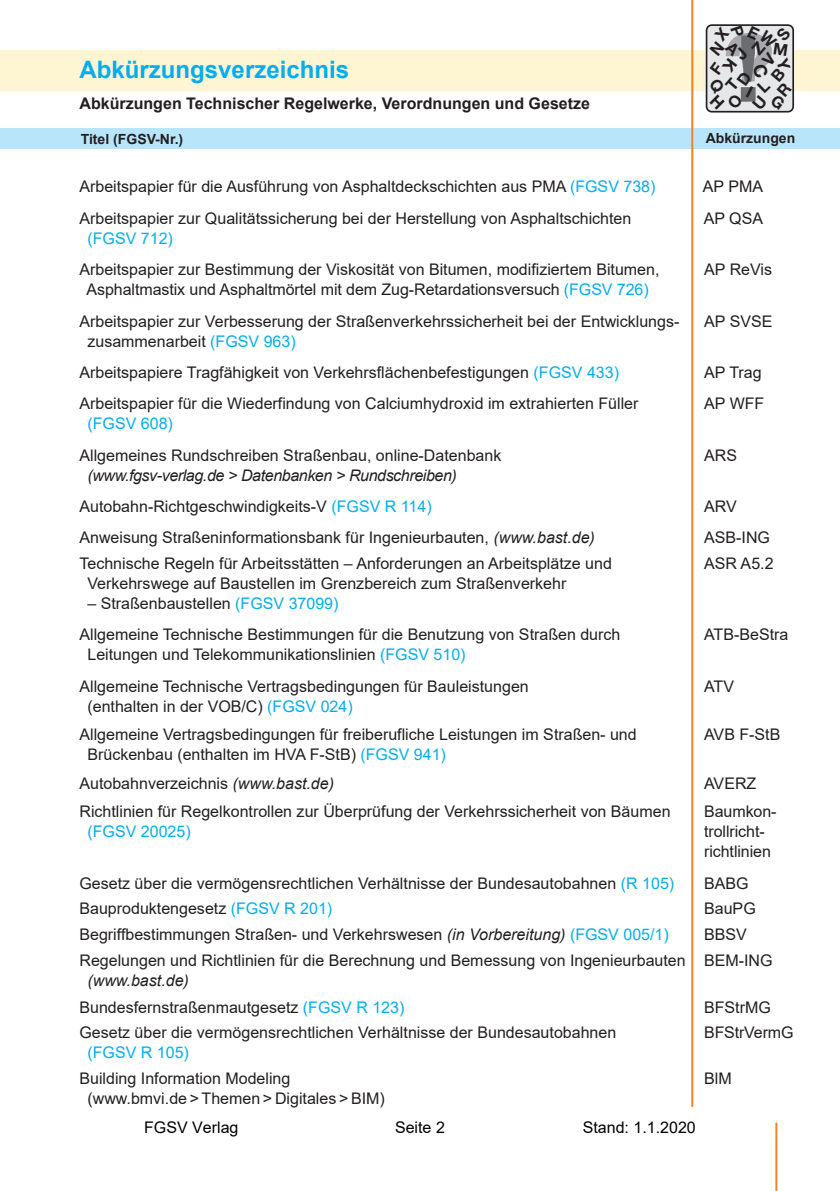
<style>
.page{position:relative;width:840px;height:1191px;background:#fff}
.page>*{position:absolute;margin:0;border:0;box-sizing:border-box;transform-origin:0 0}
.t1{font:700 93.8px "Helvetica Neue";color:#a8a9ad}
.t2{font:700 24px "Arial";color:#00aeef}
.Text_Tabulator_D{font:16px/20px "Arial";color:#231f20}
.t3{font:700 16px "Arial";color:#231f20}
.Text_Tabulator_D-2{font:italic 16px "Arial";letter-spacing:-.025em;color:#231f20}
.Text_Tabulator_D-3{font:16px "Arial";color:#00aeef}
.t4{font:16px "Arial";color:#000}
.t5{font:700 14px "Arial";color:#231f20}
.s1{font-size:92.4px;color:#6c6d70}
.s2{color:#00aeef}
.s3{font-style:italic}
</style>
<div class="page">
<div style="left:0;top:50px;width:839px;height:40px;background:#fef5d2"></div>
<div style="left:0;top:128px;width:839px;height:20px;background:#b9e5fa"></div>
<hr style="left:775px;top:1122px;width:2px;height:69px;background:#f58220">
<hr style="left:691px;top:0;width:2px;height:1106px;background:#f58220">
<svg style="left:705px;top:24px;width:88px;height:88px;background:#dbdcdd"></svg>
<h2 class="t2" style="left:79px;top:53px;width:271px">Abkürzungsverzeichnis</h2>
<p class="t3" style="left:79px;top:92px;width:512px">Abkürzungen Technischer Regelwerke, Verordnungen und Gesetze</p>
<h1 class="t1" style="left:722px;top:10px;width:54px">?<span class="s1">!</span></h1>
<p class="t5" style="left:705px;top:129px;width:91px">Abkürzungen</p>
<p class="t5" style="left:81px;top:129px;width:104px">Titel (FGSV-Nr.)</p>
<p class="Text_Tabulator_D" style="left:79px;top:177px;width:577px">Arbeitspapier für die Ausführung von Asphaltdeckschichten aus PMA <span class="s2">(FGSV 738)</span></p>
<p class="Text_Tabulator_D" style="left:702px;top:177px;width:62px">AP PMA</p>
<p class="Text_Tabulator_D" style="left:79px;top:208px;width:553px">Arbeitspapier zur Qualitätssicherung bei der Herstellung von Asphaltschichten</p>
<p class="Text_Tabulator_D" style="left:703px;top:208px;width:61px">AP QSA</p>
<p class="Text_Tabulator_D-3" style="left:87px;top:227px;width:87px">(FGSV 712)</p>
<p class="Text_Tabulator_D" style="left:79px;top:259px;width:581px">Arbeitspapier zur Bestimmung der Viskosität von Bitumen, modifiziertem Bitumen,</p>
<p class="Text_Tabulator_D" style="left:703px;top:259px;width:69px">AP ReVis</p>
<p class="Text_Tabulator_D" style="left:86px;top:279px;width:563px">Asphaltmastix und Asphaltmörtel mit dem Zug-Retardationsversuch <span class="s2">(FGSV 726)</span></p>
<p class="Text_Tabulator_D" style="left:79px;top:311px;width:601px">Arbeitspapier zur Verbesserung der Straßenverkehrssicherheit bei der Entwicklungs-</p>
<p class="Text_Tabulator_D" style="left:703px;top:311px;width:70px">AP SVSE</p>
<p class="Text_Tabulator_D" style="left:87px;top:331px;width:210px">zusammenarbeit <span class="s2">(FGSV 963)</span></p>
<p class="Text_Tabulator_D" style="left:79px;top:362px;width:540px">Arbeitspapiere Tragfähigkeit von Verkehrsflächenbefestigungen <span class="s2">(FGSV 433)</span></p>
<p class="Text_Tabulator_D" style="left:703px;top:362px;width:59px">AP Trag</p>
<p class="Text_Tabulator_D" style="left:79px;top:393px;width:560px">Arbeitspapier für die Wiederfindung von Calciumhydroxid im extrahierten Füller</p>
<p class="Text_Tabulator_D" style="left:703px;top:393px;width:62px">AP WFF</p>
<p class="Text_Tabulator_D-3" style="left:87px;top:412px;width:87px">(FGSV 608)</p>
<p class="Text_Tabulator_D" style="left:79px;top:445px;width:423px">Allgemeines Rundschreiben Straßenbau, online-Datenbank</p>
<p class="Text_Tabulator_D" style="left:703px;top:445px;width:34px">ARS</p>
<p class="Text_Tabulator_D-2" style="left:87px;top:464px;width:371px">(www.fgsv-verlag.de &gt; Datenbanken &gt; Rundschreiben)</p>
<p class="Text_Tabulator_D" style="left:79px;top:496px;width:353px">Autobahn-Richtgeschwindigkeits-V <span class="s2">(FGSV R 114)</span></p>
<p class="Text_Tabulator_D" style="left:703px;top:496px;width:34px">ARV</p>
<p class="Text_Tabulator_D" style="left:79px;top:527px;width:516px">Anweisung Straßeninformationsbank für Ingenieurbauten, <span class="s3">(www.bast.de)</span></p>
<p class="Text_Tabulator_D" style="left:703px;top:527px;width:67px">ASB-ING</p>
<p class="Text_Tabulator_D" style="left:79px;top:553px;width:533px">Technische Regeln für Arbeitsstätten – Anforderungen an Arbeitsplätze und</p>
<p class="Text_Tabulator_D" style="left:703px;top:553px;width:71px">ASR A5.2</p>
<p class="Text_Tabulator_D" style="left:87px;top:573px;width:480px">Verkehrswege auf Baustellen im Grenzbereich zum Straßenverkehr</p>
<p class="Text_Tabulator_D" style="left:87px;top:593px;width:252px">– Straßenbaustellen <span class="s2">(FGSV 37099)</span></p>
<p class="Text_Tabulator_D" style="left:79px;top:624px;width:542px">Allgemeine Technische Bestimmungen für die Benutzung von Straßen durch</p>
<p class="Text_Tabulator_D" style="left:703px;top:624px;width:86px">ATB-BeStra</p>
<p class="Text_Tabulator_D" style="left:87px;top:644px;width:379px">Leitungen und Telekommunikationslinien <span class="s2">(FGSV 510)</span></p>
<p class="Text_Tabulator_D" style="left:79px;top:676px;width:450px">Allgemeine Technische Vertragsbedingungen für Bauleistungen</p>
<p class="Text_Tabulator_D" style="left:703px;top:676px;width:31px">ATV</p>
<p class="Text_Tabulator_D" style="left:87px;top:696px;width:267px">(enthalten in der VOB/C) <span class="s2">(FGSV 024)</span></p>
<p class="Text_Tabulator_D" style="left:79px;top:724px;width:558px">Allgemeine Vertragsbedingungen für freiberufliche Leistungen im Straßen- und</p>
<p class="Text_Tabulator_D" style="left:703px;top:724px;width:78px">AVB F-StB</p>
<p class="Text_Tabulator_D" style="left:87px;top:744px;width:360px">Brückenbau (enthalten im HVA F-StB) <span class="s2">(FGSV 941)</span></p>
<p class="Text_Tabulator_D" style="left:79px;top:773px;width:256px">Autobahnverzeichnis <span class="s3">(www.bast.de)</span></p>
<p class="Text_Tabulator_D" style="left:703px;top:773px;width:54px">AVERZ</p>
<p class="Text_Tabulator_D" style="left:79px;top:801px;width:592px">Richtlinien für Regelkontrollen zur Überprüfung der Verkehrssicherheit von Bäumen</p>
<p class="Text_Tabulator_D" style="left:703px;top:801px;width:74px">Baumkon-</p>
<p class="Text_Tabulator_D-3" style="left:87px;top:820px;width:105px">(FGSV 20025)</p>
<p class="Text_Tabulator_D" style="left:703px;top:821px;width:68px">trollricht&shy;richtlinien</p>
<p class="Text_Tabulator_D" style="left:79px;top:873px;width:596px">Gesetz über die vermögensrechtlichen Verhältnisse der Bundesautobahnen <span class="s2">(R 105)</span></p>
<p class="Text_Tabulator_D" style="left:703px;top:873px;width:46px">BABG</p>
<p class="Text_Tabulator_D" style="left:79px;top:898px;width:254px">Bauproduktengesetz <span class="s2">(FGSV R 201)</span></p>
<p class="Text_Tabulator_D" style="left:703px;top:898px;width:53px">BauPG</p>
<p class="Text_Tabulator_D" style="left:79px;top:924px;width:590px">Begriffbestimmungen Straßen- und Verkehrswesen <span class="s3">(in Vorbereitung)</span> <span class="s2">(FGSV 005/1)</span></p>
<p class="Text_Tabulator_D" style="left:703px;top:924px;width:44px">BBSV</p>
<p class="Text_Tabulator_D" style="left:87px;top:950px;width:686px;text-indent:-8px">Regelungen und Richtlinien für die Berechnung und Bemessung von Ingenieurbauten BEM-ING <span class="s3">(www.bast.de)</span></p>
<p class="Text_Tabulator_D" style="left:79px;top:997px;width:326px">Bundesfernstraßenmautgesetz <span class="s2">(FGSV R 123)</span></p>
<p class="Text_Tabulator_D" style="left:703px;top:997px;width:68px">BFStrMG</p>
<p class="Text_Tabulator_D" style="left:79px;top:1022px;width:538px">Gesetz über die vermögensrechtlichen Verhältnisse der Bundesautobahnen</p>
<p class="Text_Tabulator_D" style="left:703px;top:1022px;width:91px">BFStrVermG</p>
<p class="Text_Tabulator_D-3" style="left:87px;top:1041px;width:103px">(FGSV R 105)</p>
<p class="Text_Tabulator_D" style="left:79px;top:1068px;width:212px">Building Information Modeling</p>
<p class="Text_Tabulator_D" style="left:703px;top:1068px;width:29px">BlM</p>
<p class="Text_Tabulator_D" style="left:87px;top:1088px;width:299px">(www.bmvi.de &gt;Themen &gt; Digitales &gt; BIM)</p>
<p class="t4" style="left:144px;top:1116px;width:96px">FGSV Verlag</p>
<p class="t4" style="left:395px;top:1116px;width:51px">Seite 2</p>
<p class="t4" style="left:582px;top:1116px;width:114px">Stand: 1.1.2020</p>
</div>
